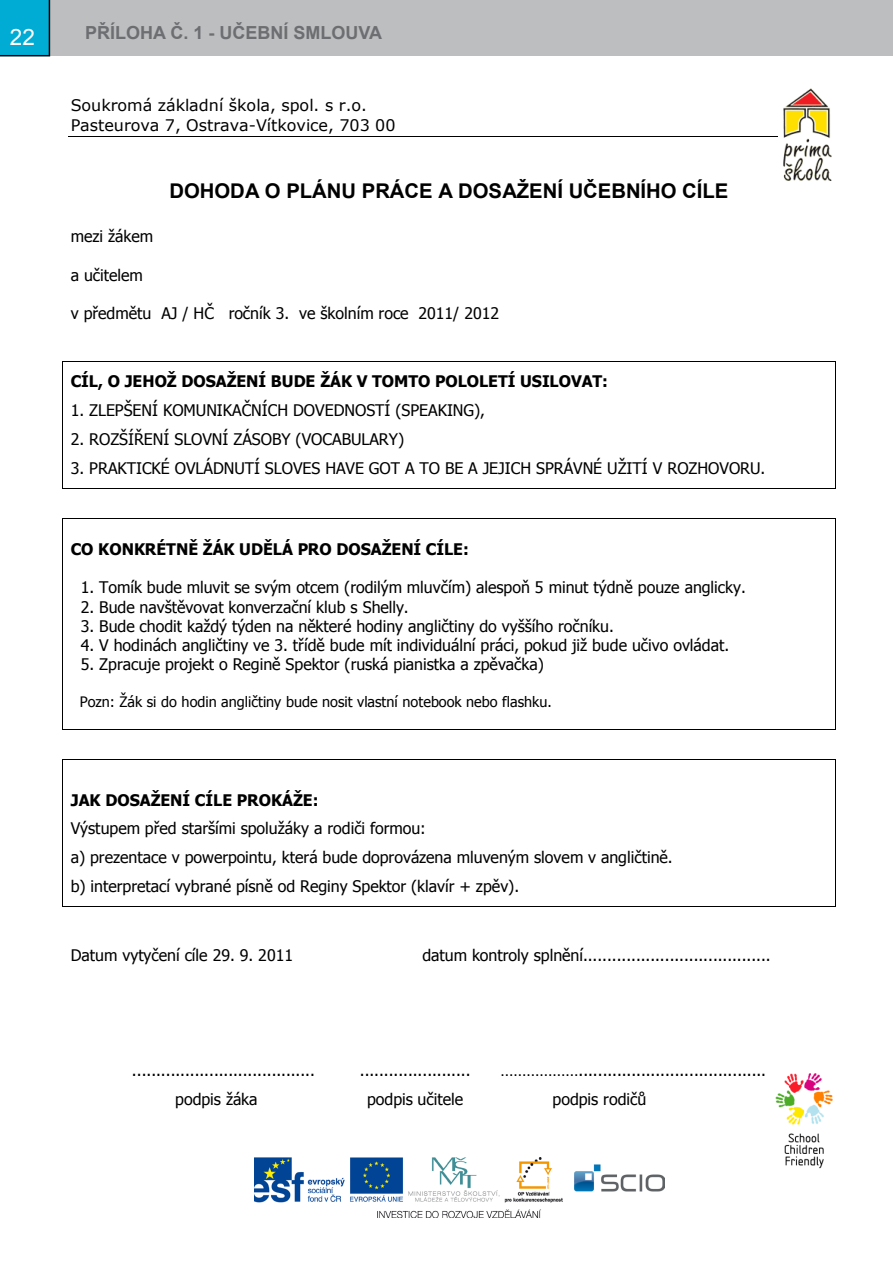
<style>
.page{position:relative;width:893px;height:1263px;background:#fff}
.page>*{position:absolute;margin:0;border:0;box-sizing:border-box;transform-origin:0 0}
.t1{font:22.5px "Arial";color:#fff}
.t2{font:700 20.25px "Arial";letter-spacing:-.005em;color:#000}
.t3{font:700 18px "Arial";color:#6d6e71}
.t4{font:15.9px/29px "Tahoma";color:#000}
.t5{font:700 15.9px "Tahoma";color:#000}
.t6{font:15.9px/19.2px "Verdana";color:#000}
.t7{font:14.4px "Tahoma";color:#000}
</style>
<div class="page">
<img style="left:254px;top:1158px;width:410px;height:59px">
<div style="left:0;top:0;width:893px;height:56px;background:#bcbec0"></div>
<div style="left:0;top:0;width:50px;height:56px;background:#00abd4"></div>
<hr style="left:69px;top:136px;width:761px;height:1px;background:#000">
<hr style="left:63px;top:361px;width:772px;height:1px;background:#000">
<hr style="left:62px;top:361px;width:1px;height:39px;background:#000">
<hr style="left:835px;top:361px;width:1px;height:39px;background:#000">
<svg style="left:62px;top:400px;width:1px;height:58px"></svg>
<svg style="left:835px;top:400px;width:1px;height:58px"></svg>
<hr style="left:63px;top:488px;width:772px;height:1px;background:#000">
<hr style="left:62px;top:458px;width:1px;height:30px;background:#000">
<hr style="left:835px;top:458px;width:1px;height:30px;background:#000">
<hr style="left:63px;top:518px;width:772px;height:1px;background:#000">
<hr style="left:63px;top:729px;width:772px;height:1px;background:#000">
<svg style="left:62px;top:518px;width:1px;height:212px"></svg>
<svg style="left:835px;top:518px;width:1px;height:212px"></svg>
<hr style="left:63px;top:759px;width:772px;height:1px;background:#000">
<hr style="left:62px;top:759px;width:1px;height:31px;background:#000">
<hr style="left:835px;top:759px;width:1px;height:31px;background:#000">
<svg style="left:62px;top:790px;width:1px;height:86px"></svg>
<svg style="left:835px;top:790px;width:1px;height:86px"></svg>
<hr style="left:63px;top:906px;width:772px;height:1px;background:#000">
<hr style="left:62px;top:876px;width:1px;height:30px;background:#000">
<hr style="left:835px;top:876px;width:1px;height:30px;background:#000">
<img style="left:775px;top:1073px;width:58px;height:96px">
<img style="left:778px;top:88px;width:54px;height:93px">
<h1 class="t1" style="left:10px;top:22px;width:27px">22</h1>
<p class="t3" style="left:85px;top:20px;width:299px">PŘÍLOHA Č. 1 - UČEBNÍ SMLOUVA</p>
<p class="t6" style="left:71px;top:96px;width:326px">Soukromá základní škola, spol. s r.o.<br>Pasteurova 7, Ostrava-Vítkovice, 703 00</p>
<p class="t2" style="left:169px;top:178px;width:560px">DOHODA O PLÁNU PRÁCE A DOSAŽENÍ UČEBNÍHO CÍLE</p>
<p class="t4" style="left:71px;top:221px;width:84px">mezi žákem</p>
<p class="t4" style="left:71px;top:259px;width:74px">a učitelem</p>
<p class="t4" style="left:71px;top:298px;width:430px">v předmětu AJ / HČ ročník 3. ve školním roce 2011/ 2012</p>
<p class="t5" style="left:71px;top:370px;width:539px">CÍL, O JEHOŽ DOSAŽENÍ BUDE ŽÁK V TOMTO POLOLETÍ USILOVAT:</p>
<p class="t4" style="left:71px;top:395px;width:416px">1. ZLEPŠENÍ KOMUNIKAČNÍCH DOVEDNOSTÍ (SPEAKING),</p>
<p class="t4" style="left:71px;top:424px;width:335px">2. ROZŠÍŘENÍ SLOVNÍ ZÁSOBY (VOCABULARY)</p>
<p class="t4" style="left:71px;top:453px;width:696px">3. PRAKTICKÉ OVLÁDNUTÍ SLOVES HAVE GOT A TO BE A JEJICH SPRÁVNÉ UŽITÍ V ROZHOVORU.</p>
<p class="t5" style="left:71px;top:538px;width:400px">CO KONKRÉTNĚ ŽÁK UDĚLÁ PRO DOSAŽENÍ CÍLE:</p>
<p class="t4" style="left:81px;top:572px;width:667px">1. Tomík bude mluvit se svým otcem (rodilým mluvčím) alespoň 5 minut týdně pouze anglicky.</p>
<p class="t4" style="left:81px;top:591px;width:329px">2. Bude navštěvovat konverzační klub s Shelly.</p>
<p class="t4" style="left:81px;top:611px;width:535px">3. Bude chodit každý týden na některé hodiny angličtiny do vyššího ročníku.</p>
<p class="t4" style="left:81px;top:630px;width:650px">4. V hodinách angličtiny ve 3. třídě bude mít individuální práci, pokud již bude učivo ovládat.</p>
<p class="t4" style="left:81px;top:649px;width:465px">5. Zpracuje projekt o Regině Spektor (ruská pianistka a zpěvačka)</p>
<p class="t7" style="left:80px;top:692px;width:474px">Pozn: Žák si do hodin angličtiny bude nosit vlastní notebook nebo flashku.</p>
<p class="t5" style="left:71px;top:788px;width:249px">JAK DOSAŽENÍ CÍLE PROKÁŽE:</p>
<p class="t4" style="left:71px;top:813px;width:604px">Výstupem před staršími spolužáky a rodiči formou:<br>a) prezentace v powerpointu, která bude doprovázena mluveným slovem v angličtině. b) interpretací vybrané písně od Reginy Spektor (klavír + zpěv).</p>
<p class="t4" style="left:71px;top:940px;width:224px">Datum vytyčení cíle 29. 9. 2011</p>
<p class="t4" style="left:422px;top:940px;width:350px">datum kontroly splnění.......................................</p>
<p class="t4" style="left:132px;top:1055px;width:184px">......................................</p>
<p class="t4" style="left:360px;top:1055px;width:112px">.......................</p>
<p class="t4" style="left:501px;top:1055px;width:267px">……………….......................................</p>
<p class="t4" style="left:175px;top:1084px;width:84px">podpis žáka</p>
<p class="t4" style="left:367px;top:1084px;width:98px">podpis učitele</p>
<p class="t4" style="left:553px;top:1084px;width:95px">podpis rodičů</p>
</div>
